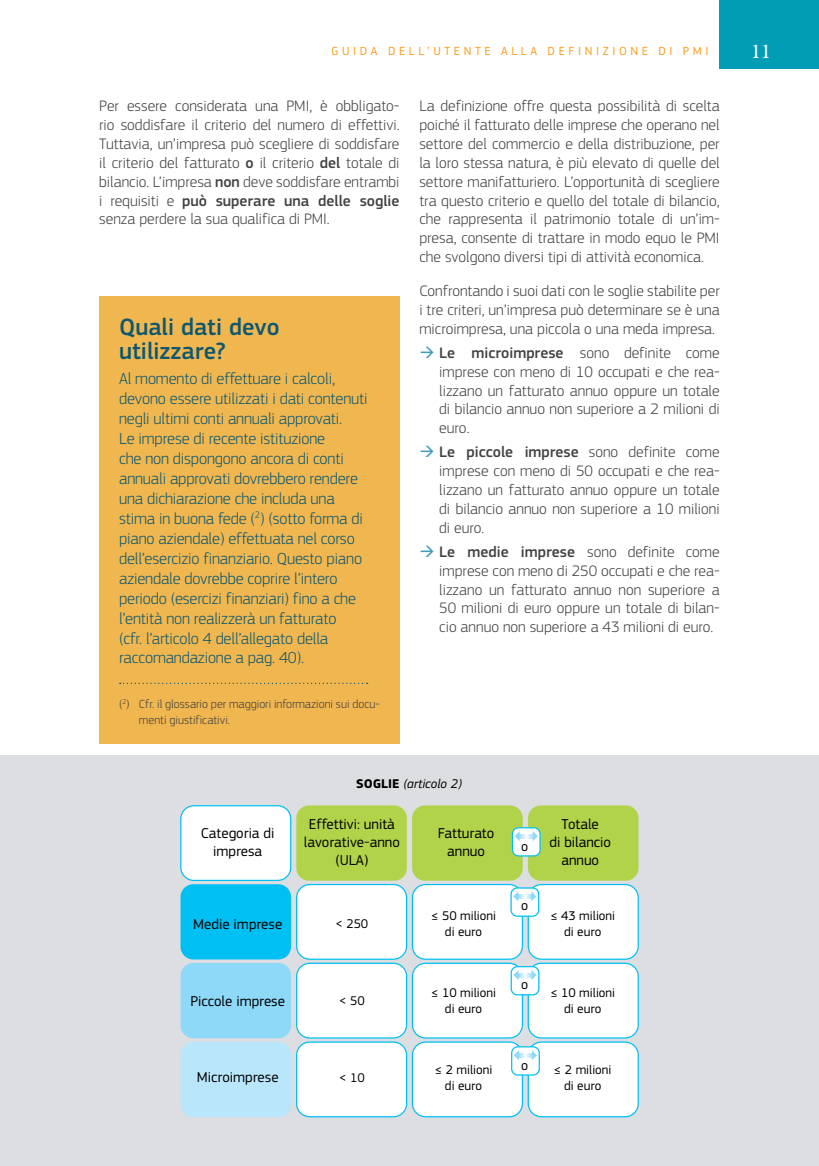
<style>
.page{position:relative;width:819px;height:1166px;background:#fff}
.page>*{position:absolute;margin:0;border:0;box-sizing:border-box;transform-origin:0 0}
.t1{font:500 24.5px/24.5px "EC Square Sans Pro";color:#0d5870}
.t2{font:21px "Garamond Premr Pro";color:#fff}
.t3{font:300 16.62px/19.9px "EC Square Sans Pro";letter-spacing:-.01em;color:#0d5870}
.t4{font:300 15.75px/18.9px "EC Square Sans Pro";color:#414042;text-align:justify}
.t5{font:14.88px/17.8px "EC Square Sans Pro";color:#000;text-align:center}
.t6{font:14px "EC Square Sans Pro";color:#000}
.t7{font:13.12px/15.8px "EC Square Sans Pro";color:#000;text-align:center}
.t8{font:italic 13.12px "EC Square Sans Pro";color:#000}
.t9{font:300 12.25px/15.8px "EC Square Sans Pro";color:#414042}
.t10{font:12.25px "EC Square Sans Pro";letter-spacing:.295em;color:#f99d1c}
.s1{font-weight:500}
.s2{color:#3e9cb8}
.s3{font-weight:700;font-style:normal}
</style>
<div class="page">
<div style="left:719px;top:0;width:100px;height:68px;background:#009db5"></div>
<div style="left:0;top:756px;width:819px;height:410px;background:#dcdee1"></div>
<div style="left:99px;top:296px;width:300px;height:448px;background:#f0b64f"></div>
<svg style="left:120px;top:683px;width:247px;height:1px"></svg>
<div style="left:180px;top:884px;width:111px;height:75px;background:#00c0f3;border-radius:13px"></div>
<div style="left:180px;top:963px;width:111px;height:75px;background:#8ed8f8;border-radius:13px"></div>
<div style="left:180px;top:1042px;width:111px;height:75px;background:#b9e6fa;border-radius:13px"></div>
<div style="left:296px;top:805px;width:111px;height:76px;background:#b1d34a;border-radius:13px"></div>
<div style="left:296px;top:884px;width:110px;height:75px;background:#fff;border-radius:13px"></div>
<div style="left:296px;top:884px;width:111px;height:76px;border:1px solid #00c0f3;border-radius:13px"></div>
<div style="left:181px;top:806px;width:110px;height:74px;background:#fff;border-radius:13px"></div>
<div style="left:180px;top:805px;width:111px;height:76px;border:1px solid #00c0f3;border-radius:13px"></div>
<div style="left:296px;top:963px;width:110px;height:75px;background:#fff;border-radius:13px"></div>
<div style="left:296px;top:962px;width:111px;height:76px;border:1px solid #00c0f3;border-radius:13px"></div>
<div style="left:296px;top:1042px;width:110px;height:75px;background:#fff;border-radius:13px"></div>
<div style="left:296px;top:1041px;width:111px;height:76px;border:1px solid #00c0f3;border-radius:13px"></div>
<div style="left:412px;top:805px;width:110px;height:76px;background:#b1d34a;border-radius:13px"></div>
<div style="left:412px;top:884px;width:110px;height:75px;background:#fff;border-radius:13px"></div>
<div style="left:412px;top:884px;width:111px;height:76px;border:1px solid #00c0f3;border-radius:13px"></div>
<div style="left:412px;top:963px;width:110px;height:75px;background:#fff;border-radius:13px"></div>
<div style="left:412px;top:962px;width:111px;height:76px;border:1px solid #00c0f3;border-radius:13px"></div>
<div style="left:412px;top:1042px;width:110px;height:75px;background:#fff;border-radius:13px"></div>
<div style="left:412px;top:1041px;width:111px;height:76px;border:1px solid #00c0f3;border-radius:13px"></div>
<div style="left:528px;top:805px;width:110px;height:76px;background:#b1d34a;border-radius:13px"></div>
<div style="left:528px;top:884px;width:110px;height:75px;background:#fff;border-radius:13px"></div>
<div style="left:527px;top:884px;width:111px;height:76px;border:1px solid #00c0f3;border-radius:13px"></div>
<div style="left:528px;top:963px;width:110px;height:75px;background:#fff;border-radius:13px"></div>
<div style="left:527px;top:962px;width:111px;height:76px;border:1px solid #00c0f3;border-radius:13px"></div>
<div style="left:528px;top:1042px;width:110px;height:75px;background:#fff;border-radius:13px"></div>
<div style="left:527px;top:1041px;width:111px;height:76px;border:1px solid #00c0f3;border-radius:13px"></div>
<div style="left:511px;top:966px;width:28px;height:29px;background:#fff;border-radius:6px"></div>
<div style="left:510px;top:966px;width:29px;height:29px;border:1px solid #00c0f3;border-radius:6px"></div>
<svg style="left:513px;top:970px;width:5px;height:10px"></svg>
<svg style="left:531px;top:970px;width:5px;height:10px"></svg>
<div style="left:511px;top:1047px;width:28px;height:28px;background:#fff;border-radius:6px"></div>
<div style="left:511px;top:1046px;width:29px;height:29px;border:1px solid #00c0f3;border-radius:6px"></div>
<svg style="left:514px;top:1050px;width:5px;height:10px"></svg>
<svg style="left:532px;top:1050px;width:5px;height:10px"></svg>
<div style="left:511px;top:888px;width:27px;height:28px;background:#fff;border-radius:6px"></div>
<div style="left:510px;top:887px;width:29px;height:30px;border:1px solid #00c0f3;border-radius:6px"></div>
<div style="left:512px;top:828px;width:28px;height:28px;background:#fff;border-radius:6px"></div>
<div style="left:512px;top:827px;width:28px;height:29px;border:1px solid #00c0f3;border-radius:6px"></div>
<svg style="left:517px;top:973px;width:15px;height:4px"></svg>
<svg style="left:517px;top:1053px;width:16px;height:4px"></svg>
<svg style="left:518px;top:894px;width:13px;height:4px"></svg>
<svg style="left:513px;top:892px;width:5px;height:9px"></svg>
<svg style="left:531px;top:891px;width:5px;height:10px"></svg>
<svg style="left:514px;top:832px;width:5px;height:9px"></svg>
<svg style="left:532px;top:831px;width:6px;height:10px"></svg>
<svg style="left:518px;top:834px;width:15px;height:4px"></svg>
<p class="t10" style="left:331px;top:44px;width:377px">Guida dell’utente alla definizione di PMI</p>
<h2 class="t2" style="left:750px;top:39px;width:22px">11</h2>
<p class="t4" style="left:99px;top:96px;width:302px">Per essere considerata una PMI, è obbligato&shy;rio soddisfare il criterio del numero di effettivi.<br>Tuttavia, un’impresa può scegliere di soddisfare il criterio del fatturato <span class="s1">o</span> il criterio <span class="s1">del</span> totale di bilancio. L’impresa <span class="s1">non</span> deve soddisfare entrambi i requisiti e <span class="s1">può superare una delle soglie </span>senza perdere la sua qualifica di PMI.</p>
<h1 class="t1" style="left:119px;top:315px;width:162px">Quali dati devo utilizzare?</h1>
<p class="t3" style="left:119px;top:368px;width:250px">Al momento di effettuare i calcoli, devono essere utilizzati i dati contenuti negli ultimi conti annuali approvati.<br>Le imprese di recente istituzione<br>che non dispongono ancora di conti annuali approvati dovrebbero rendere una dichiarazione che includa una stima in buona fede (<sup>2</sup>) (sotto forma di piano aziendale) effettuata nel corso dell’esercizio finanziario. Questo piano aziendale dovrebbe coprire l’intero periodo (esercizi finanziari) fino a che l’entità non realizzerà un fatturato<br>(cfr. l’articolo 4 dell’allegato della raccomandazione a pag. 40).</p>
<p class="t9" style="left:139px;top:696px;width:242px;text-indent:-20px">(<sup>2</sup>) Cfr. il glossario per maggiori informazioni sui docu&shy;menti giustificativi.</p>
<p class="t4" style="left:419px;top:96px;width:302px">La definizione offre questa possibilità di scelta poiché il fatturato delle imprese che operano nel settore del commercio e della distribuzione, per la loro stessa natura, è più elevato di quelle del settore manifatturiero. L’opportunità di scegliere tra questo criterio e quello del totale di bilancio, che rappresenta il patrimonio totale di un’im&shy;presa, consente di trattare in modo equo le PMI che svolgono diversi tipi di attività economica.</p>
<p class="t4" style="left:419px;top:281px;width:302px">Confrontando i suoi dati con le soglie stabilite per i tre criteri, un’impresa può determinare se è una microimpresa, una piccola o una meda impresa.</p>
<p class="t4" style="left:439px;top:343px;width:282px;text-indent:-20px"><span class="s2">→</span> <span class="s1">Le microimprese</span> sono definite come imprese con meno di 10 occupati e che rea&shy;lizzano un fatturato annuo oppure un totale di bilancio annuo non superiore a 2 milioni di euro.</p>
<p class="t4" style="left:439px;top:442px;width:282px;text-indent:-20px"><span class="s2">→</span> <span class="s1">Le piccole imprese</span> sono definite come imprese con meno di 50 occupati e che rea&shy;lizzano un fatturato annuo oppure un totale di bilancio annuo non superiore a 10 milioni di euro.</p>
<p class="t4" style="left:439px;top:542px;width:282px;text-indent:-20px"><span class="s2">→</span> <span class="s1">Le medie imprese</span> sono definite come imprese con meno di 250 occupati e che rea&shy;lizzano un fatturato annuo non superiore a 50 milioni di euro oppure un totale di bilan&shy;cio annuo non superiore a 43 milioni di euro.</p>
<p class="t8" style="left:356px;top:776px;width:107px"><span class="s3">SOGLIE</span> (articolo 2)</p>
<p class="t5" style="left:201px;top:824px;width:75px">Categoria di impresa</p>
<p class="t5" style="left:304px;top:815px;width:98px">Effettivi: unità lavorative-anno (ULA)</p>
<p class="t5" style="left:438px;top:824px;width:58px">Fatturato annuo</p>
<p class="t5" style="left:549px;top:815px;width:63px">Totale<br>di bilancio annuo</p>
<p class="t6" style="left:521px;top:838px;width:9px">o</p>
<p class="t6" style="left:521px;top:897px;width:9px">o</p>
<p class="t5" style="left:193px;top:915px;width:91px">Medie imprese</p>
<p class="t7" style="left:335px;top:916px;width:34px">&lt; 250</p>
<p class="t7" style="left:431px;top:908px;width:66px">≤ 50 milioni di euro</p>
<p class="t7" style="left:550px;top:908px;width:66px">≤ 43 milioni di euro</p>
<p class="t6" style="left:521px;top:976px;width:9px">o</p>
<p class="t5" style="left:190px;top:992px;width:96px">Piccole imprese</p>
<p class="t7" style="left:339px;top:993px;width:27px">&lt; 50</p>
<p class="t7" style="left:431px;top:985px;width:66px">≤ 10 milioni di euro</p>
<p class="t7" style="left:550px;top:985px;width:66px">≤ 10 milioni di euro</p>
<p class="t6" style="left:521px;top:1057px;width:9px">o</p>
<p class="t5" style="left:197px;top:1068px;width:83px">Microimprese</p>
<p class="t7" style="left:339px;top:1069px;width:27px">&lt; 10</p>
<p class="t7" style="left:435px;top:1062px;width:59px">≤ 2 milioni di euro</p>
<p class="t7" style="left:554px;top:1062px;width:59px">≤ 2 milioni di euro</p>
</div>
